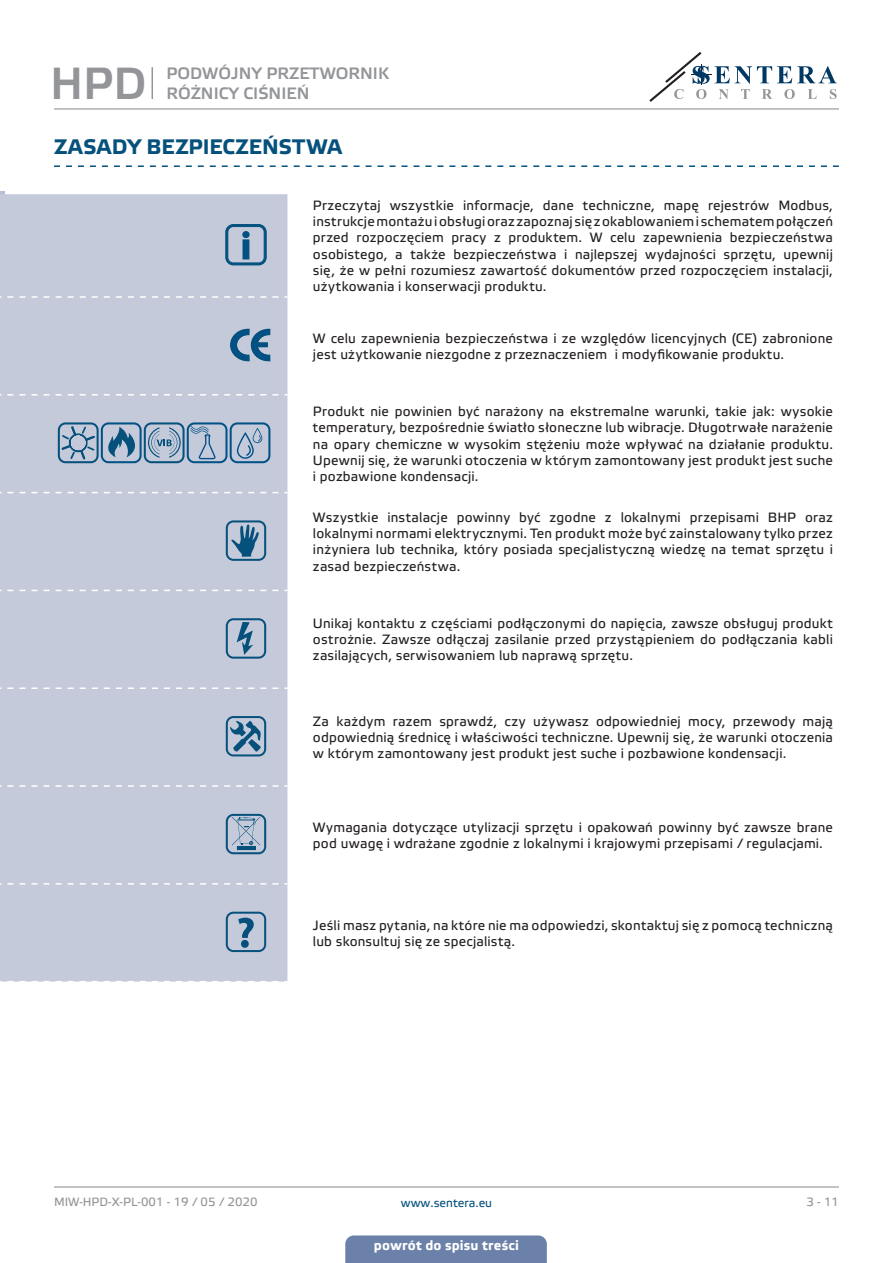
<style>
.page{position:relative;width:893px;height:1263px;background:#fff}
.page>*{position:absolute;margin:0;border:0;box-sizing:border-box;transform-origin:0 0}
.t1{font:45px "Etelka Medium Pro";color:#939598}
.t2{font:700 21px "Etelka Text Pro";letter-spacing:.005em;color:#06517c}
.t3{font:16.5px "Etelka Medium Pro";color:#939598}
.table_text{font:13.5px/16.2px "Etelka Text Pro";letter-spacing:.015em;color:#231f20;text-align:justify}
.t4{font:700 13.5px "Etelka Text Pro";letter-spacing:.02em;color:#fff}
.t5{font:12px "Etelka Text Pro";color:#939598}
.t6{font:12px "Etelka Text Pro";color:#06517c}
</style>
<div class="page">
<hr style="left:54px;top:108px;width:785px;height:1px;background:#939598">
<hr style="left:54px;top:1186px;width:785px;height:1px;background:#939598">
<svg style="left:649px;top:52px;width:188px;height:50px"></svg>
<div style="left:345px;top:1235px;width:202px;height:28px;background:#6c81aa"></div>
<hr style="left:0;top:191px;width:4px;height:10px;background:#b7bfd5">
<svg style="left:54px;top:165px;width:785px;height:2px"></svg>
<div style="left:0;top:194px;width:287px;height:788px;background:#c5cada"></div>
<svg style="left:7px;top:296px;width:280px;height:2px"></svg>
<svg style="left:7px;top:394px;width:280px;height:2px"></svg>
<svg style="left:7px;top:492px;width:280px;height:1px"></svg>
<svg style="left:7px;top:590px;width:280px;height:1px"></svg>
<svg style="left:7px;top:687px;width:280px;height:2px"></svg>
<svg style="left:7px;top:785px;width:280px;height:2px"></svg>
<svg style="left:7px;top:883px;width:280px;height:1px"></svg>
<svg style="left:7px;top:981px;width:280px;height:1px"></svg>
<svg style="left:226px;top:224px;width:40px;height:41px"></svg>
<svg style="left:229px;top:328px;width:42px;height:34px"></svg>
<svg style="left:58px;top:422px;width:212px;height:41px"></svg>
<svg style="left:226px;top:520px;width:40px;height:41px"></svg>
<svg style="left:226px;top:618px;width:40px;height:41px"></svg>
<svg style="left:226px;top:716px;width:40px;height:40px"></svg>
<svg style="left:226px;top:814px;width:40px;height:40px"></svg>
<svg style="left:226px;top:912px;width:40px;height:40px"></svg>
<hr style="left:152px;top:67px;width:1px;height:32px;background:#939598">
<h1 class="t1" style="left:50px;top:59px;width:98px">HPD</h1>
<p class="t3" style="left:166px;top:64px;width:224px">PODWÓJNY PRZETWORNIK</p>
<p class="t3" style="left:166px;top:84px;width:145px">RÓŻNICY CIŚNIEŃ</p>
<p class="t2" style="left:54px;top:135px;width:289px">ZASADY BEZPIECZEŃSTWA</p>
<p class="table_text" style="left:313px;top:198px;width:522px">Przeczytaj wszystkie informacje, dane techniczne, mapę rejestrów Modbus, instrukcje montażu i obsługi oraz zapoznaj się z okablowaniem i schematem połączeń przed rozpoczęciem pracy z produktem. W celu zapewnienia bezpieczeństwa osobistego, a także bezpieczeństwa i najlepszej wydajności sprzętu, upewnij się, że w pełni rozumiesz zawartość dokumentów przed rozpoczęciem instalacji, użytkowania i konserwacji produktu.</p>
<p class="table_text" style="left:313px;top:331px;width:521px">W celu zapewnienia bezpieczeństwa i ze względów licencyjnych (CE) zabronione jest użytkowanie niezgodne z przeznaczeniem i modyfikowanie produktu.</p>
<p class="table_text" style="left:313px;top:404px;width:522px">Produkt nie powinien być narażony na ekstremalne warunki, takie jak: wysokie temperatury, bezpośrednie światło słoneczne lub wibracje. Długotrwałe narażenie na opary chemiczne w wysokim stężeniu może wpływać na działanie produktu.<br>Upewnij się, że warunki otoczenia w którym zamontowany jest produkt jest suche i pozbawione kondensacji.</p>
<p class="table_text" style="left:313px;top:510px;width:521px">Wszystkie instalacje powinny być zgodne z lokalnymi przepisami BHP oraz lokalnymi normami elektrycznymi. Ten produkt może być zainstalowany tylko przez inżyniera lub technika, który posiada specjalistyczną wiedzę na temat sprzętu i zasad bezpieczeństwa.</p>
<p class="table_text" style="left:313px;top:616px;width:521px">Unikaj kontaktu z częściami podłączonymi do napięcia, zawsze obsługuj produkt ostrożnie. Zawsze odłączaj zasilanie przed przystąpieniem do podłączania kabli zasilających, serwisowaniem lub naprawą sprzętu.</p>
<p class="table_text" style="left:313px;top:714px;width:521px">Za każdym razem sprawdź, czy używasz odpowiedniej mocy, przewody mają odpowiednią średnicę i właściwości techniczne. Upewnij się, że warunki otoczenia w którym zamontowany jest produkt jest suche i pozbawione kondensacji.</p>
<p class="table_text" style="left:313px;top:820px;width:521px">Wymagania dotyczące utylizacji sprzętu i opakowań powinny być zawsze brane pod uwagę i wdrażane zgodnie z lokalnymi i krajowymi przepisami / regulacjami.</p>
<p class="table_text" style="left:313px;top:917px;width:521px">Jeśli masz pytania, na które nie ma odpowiedzi, skontaktuj się z pomocą techniczną lub skonsultuj się ze specjalistą.</p>
<p class="t5" style="left:54px;top:1195px;width:205px">MIW-HPD-X-PL-001 - 19 / 05 / 2020</p>
<p class="t6" style="left:401px;top:1196px;width:93px">www.sentera.eu</p>
<p class="t5" style="left:806px;top:1195px;width:34px">3 - 11</p>
<p class="t4" style="left:374px;top:1238px;width:147px">powrót do spisu treści</p>
</div>
